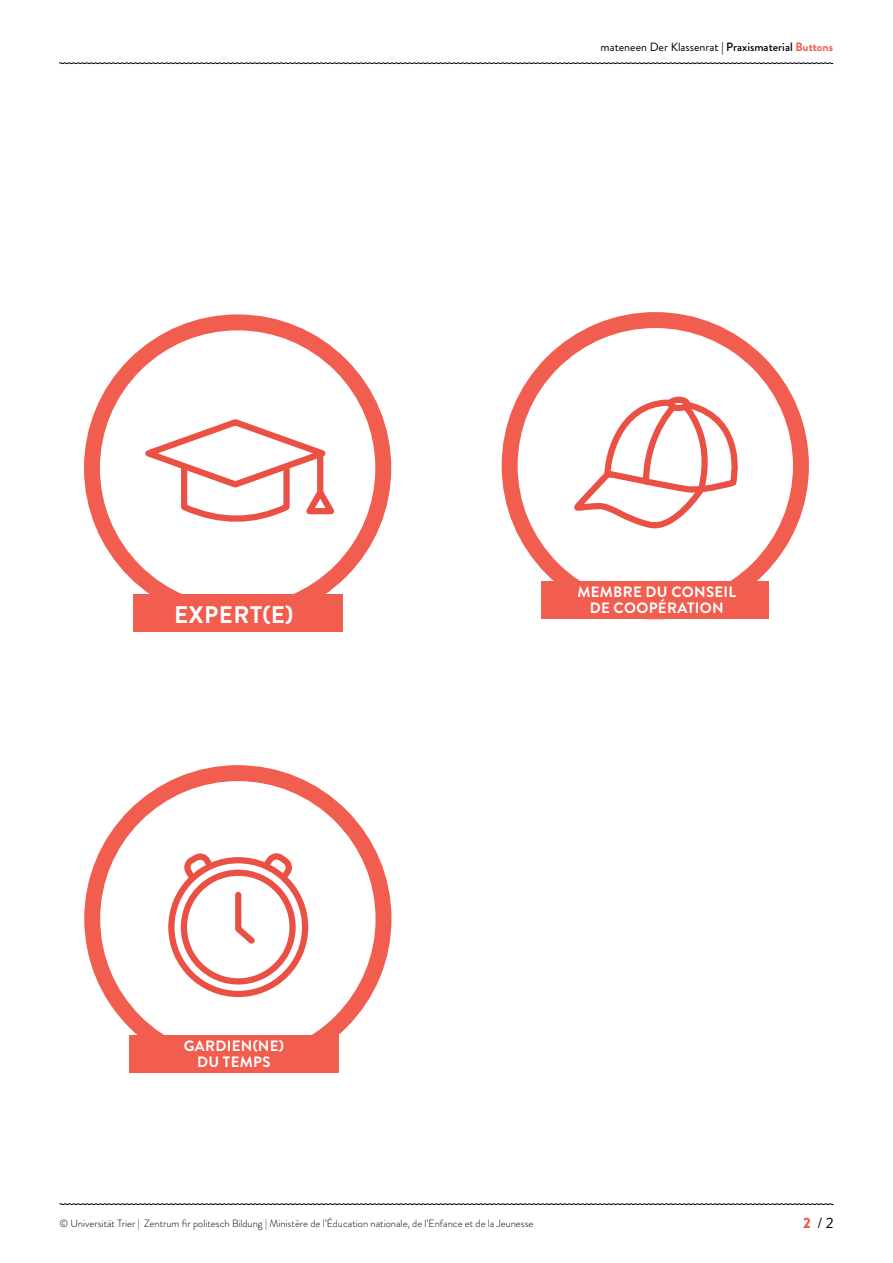
<style>
.page{position:relative;width:893px;height:1263px;background:#fff}
.page>*{position:absolute;margin:0;border:0;box-sizing:border-box;transform-origin:0 0}
.t1{font:700 24px "Brandon Grotesque";letter-spacing:.02em;color:#fff}
.t2{font:700 15px/16.5px "Brandon Grotesque";letter-spacing:.02em;color:#fff;text-align:center}
.t3{font:15px "Brandon Grotesque";color:#000}
.t4{font:12px "Brandon Grotesque";color:#000}
.t5{font:300 10.5px "Brandon Grotesque";color:#000}
.s1{font-weight:500}
.s2{font-weight:700;color:#f15b4d}
.s3{font-weight:900;color:#f15b4d}
</style>
<div class="page">
<svg style="left:59px;top:1203px;width:775px;height:2px;background:#737373"></svg>
<svg style="left:59px;top:62px;width:775px;height:2px;background:#757575"></svg>
<svg style="left:502px;top:312px;width:307px;height:269px"></svg>
<div style="left:541px;top:581px;width:228px;height:38px;background:#f15d4e"></div>
<svg style="left:84px;top:314px;width:307px;height:308px"></svg>
<div style="left:133px;top:594px;width:209px;height:37px;background:#f15d4e"></div>
<svg style="left:84px;top:765px;width:307px;height:270px"></svg>
<div style="left:129px;top:1035px;width:210px;height:38px;background:#f15d4e"></div>
<svg style="left:130px;top:416px;width:212px;height:107px"></svg>
<svg style="left:571px;top:383px;width:176px;height:147px"></svg>
<div style="left:667px;top:397px;width:23px;height:14px;border:6px solid #ea5044;border-radius:50%"></div>
<svg style="left:178px;top:847px;width:42px;height:40px"></svg>
<svg style="left:171px;top:860px;width:134px;height:134px"></svg>
<div style="left:168px;top:857px;width:140px;height:140px;border:6px solid #ea5044;border-radius:50%"></div>
<div style="left:184px;top:873px;width:109px;height:108px;background:#fff;border-radius:50%"></div>
<div style="left:181px;top:870px;width:115px;height:114px;border:6px solid #ea5044;border-radius:50%"></div>
<svg style="left:232px;top:847px;width:66px;height:102px"></svg>
<h1 class="t1" style="left:174px;top:598px;width:121px">EXPERT(E)</h1>
<h2 class="t2" style="left:184px;top:1038px;width:102px">GARDIEN(NE)<br>DU TEMPS</h2>
<p class="t4" style="left:600px;top:39px;width:234px">mateneen Der Klassenrat <span class="s1">| Praxismaterial</span> <span class="s2">Buttons</span></p>
<h2 class="t2" style="left:577px;top:584px;width:160px">MEMBRE DU CONSEIL<br>DE COOPÉRATION</h2>
<p class="t5" style="left:60px;top:1216px;width:475px">© Universität Trier | Zentrum fir politesch Bildung | Ministère de l’Éducation nationale, de l’Enfance et de la Jeunesse</p>
<h2 class="t3" style="left:803px;top:1213px;width:32px"><span class="s3">2</span> / 2</h2>
</div>
